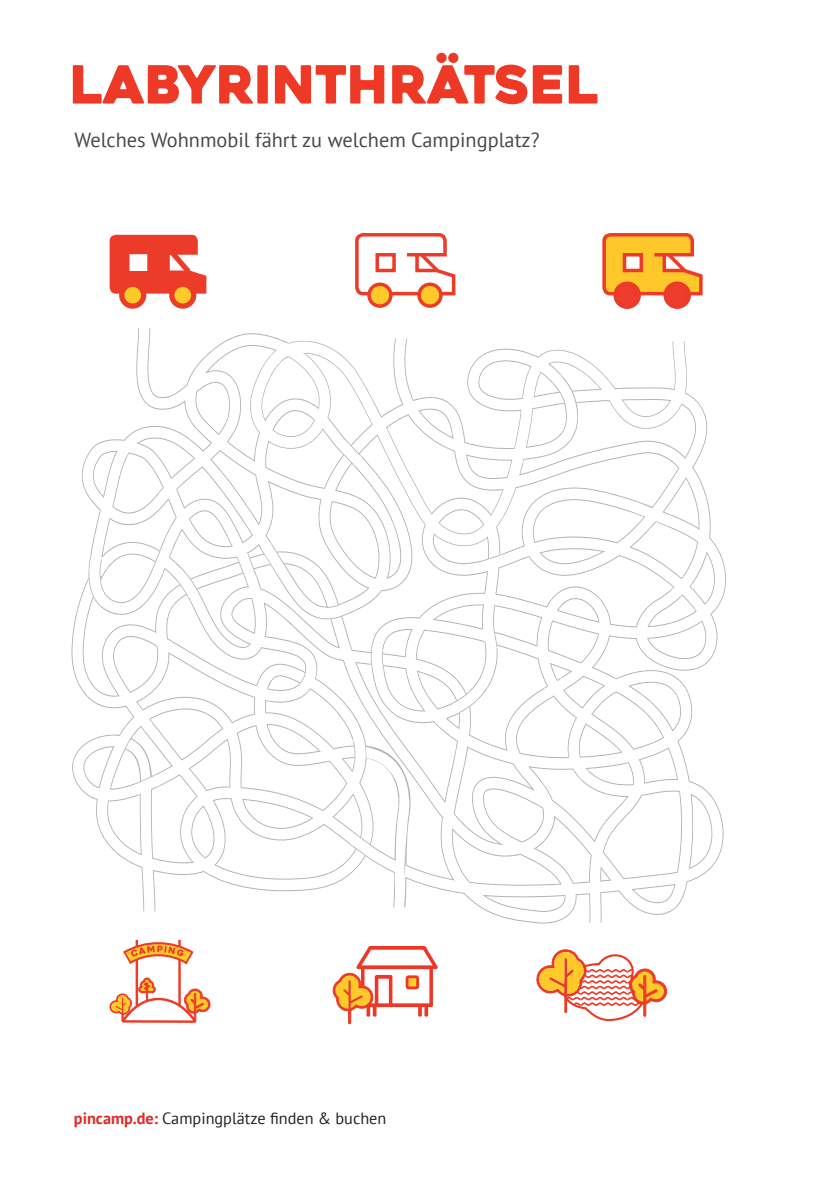
<style>
.page{position:relative;width:834px;height:1179px;background:#fff}
.page>*{position:absolute;margin:0;border:0;box-sizing:border-box;transform-origin:0 0}
.t1{font:52.5px "Heavitas Pincamp adac";color:#ef3927}
.t2{font:20.3px "PT Sans";color:#494849}
.t3{font:16.24px "PT Sans";color:#232323}
.s1{font-weight:700;color:#e12a28}
</style>
<div class="page">
<svg style="left:110px;top:235px;width:96px;height:59px;background:#ef5849"></svg>
<div style="left:130px;top:255px;width:17px;height:16px;background:#fff;border:1px solid #fff"></div>
<svg style="left:122px;top:284px;width:22px;height:22px"></svg>
<div style="left:119px;top:282px;width:27px;height:27px;border:5px solid #ed3b2a;border-radius:50%"></div>
<svg style="left:172px;top:284px;width:22px;height:22px"></svg>
<div style="left:169px;top:282px;width:27px;height:27px;border:5px solid #ed3b2a;border-radius:50%"></div>
<svg style="left:355px;top:233px;width:101px;height:64px"></svg>
<div style="left:375px;top:253px;width:21px;height:19px;border:4px solid #ed3b2a"></div>
<div style="left:369px;top:284px;width:22px;height:22px;background:#ffc929;border-radius:50%"></div>
<div style="left:367px;top:282px;width:25px;height:26px;border:4px solid #ed3b2a;border-radius:50%"></div>
<div style="left:419px;top:284px;width:22px;height:22px;background:#ffc929;border-radius:50%"></div>
<div style="left:417px;top:282px;width:25px;height:26px;border:4px solid #ed3b2a;border-radius:50%"></div>
<svg style="left:602px;top:233px;width:101px;height:64px;background:#fab149"></svg>
<div style="left:622px;top:253px;width:21px;height:19px;background:#fffffc;border:4px solid #ed3b2a"></div>
<div style="left:613px;top:282px;width:27px;height:27px;background:#ee3c2d;border:5px solid #ed3b2a;border-radius:50%"></div>
<div style="left:613px;top:282px;width:27px;height:27px;border:5px solid #ed3b2a;border-radius:50%"></div>
<div style="left:663px;top:282px;width:27px;height:27px;background:#ee3c2d;border:5px solid #ed3b2a;border-radius:50%"></div>
<div style="left:663px;top:282px;width:27px;height:27px;border:5px solid #ed3b2a;border-radius:50%"></div>
<svg style="left:348px;top:946px;width:90px;height:71px"></svg>
<svg style="left:405px;top:975px;width:14px;height:14px"></svg>
<svg style="left:418px;top:1006px;width:4px;height:10px"></svg>
<svg style="left:424px;top:1006px;width:4px;height:10px"></svg>
<hr style="left:135px;top:940px;width:3px;height:66px;background:#ed3b2a">
<hr style="left:178px;top:940px;width:3px;height:65px;background:#ed3b2a">
<svg style="left:123px;top:940px;width:71px;height:26px"></svg>
<svg style="left:109px;top:977px;width:102px;height:46px"></svg>
<svg style="left:536px;top:949px;width:131px;height:72px"></svg>
<svg style="left:332px;top:973px;width:44px;height:51px"></svg>
<svg style="left:71px;top:308px;width:655px;height:616px"></svg>
<h1 class="t1" style="left:70px;top:52px;width:529px">LABYRINTHRÄTSEL</h1>
<p class="t2" style="left:74px;top:127px;width:466px">Welches Wohnmobil fährt zu welchem Campingplatz?</p>
<p class="t3" style="left:74px;top:1107px;width:314px"><span class="s1">pincamp.de:</span> Campingplätze finden &amp; buchen</p>
</div>
